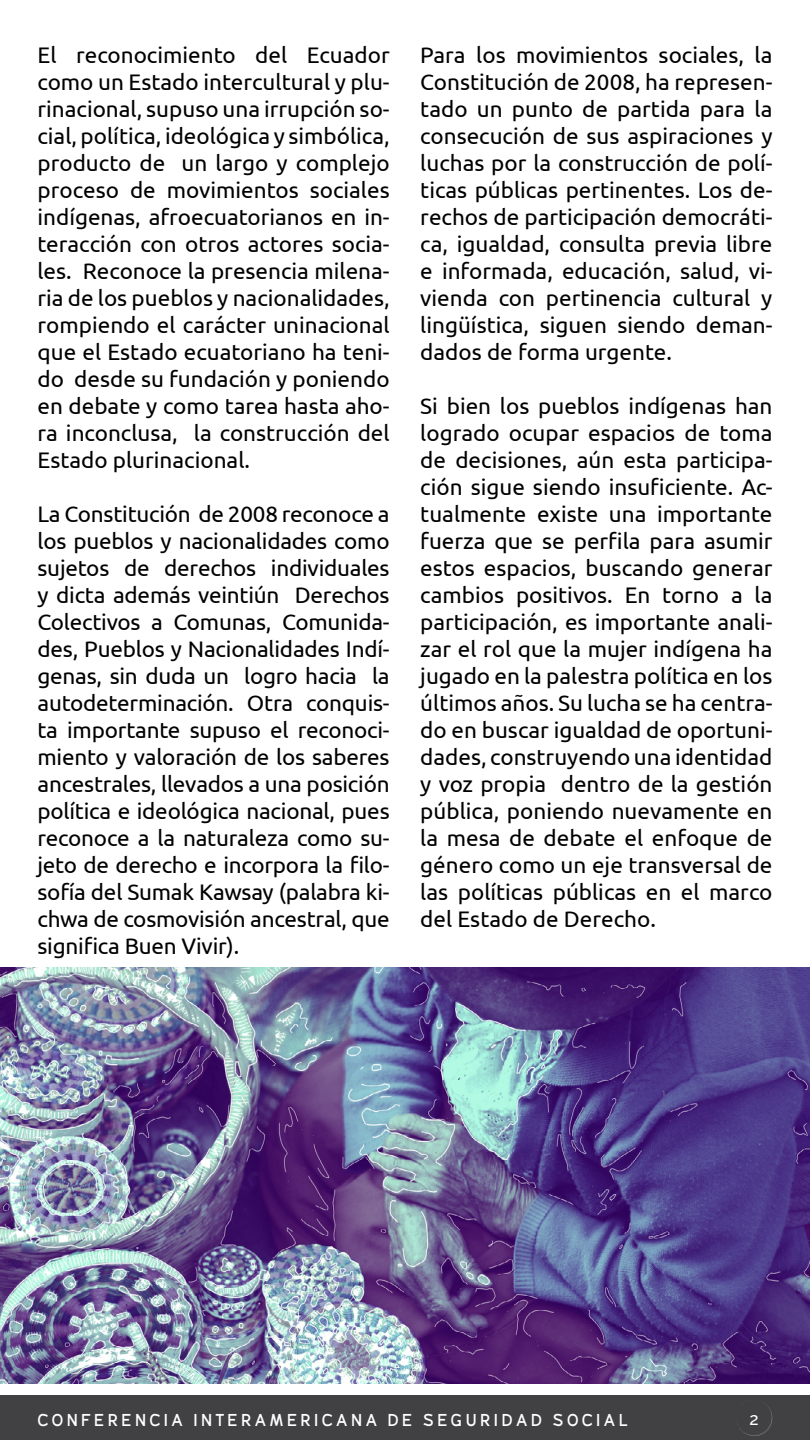
<style>
.page{position:relative;width:810px;height:1440px;background:#fff}
.page>*{position:absolute;margin:0;border:0;box-sizing:border-box;transform-origin:0 0}
.t1{font:22.5px/27px "Ubuntu";color:#000;text-align:justify}
.t2{font:700 17.17px "CISS";letter-spacing:.2em;color:#fff}
.t3{font:500 17.17px "Raleway";color:#fff}
</style>
<div class="page">
<div style="left:0;top:1395px;width:810px;height:45px;background:#414042"></div>
<svg style="left:737px;top:1406px;width:36px;height:30px"></svg>
<img style="left:0;top:968px;width:810px;height:416px">
<p class="t1" style="left:38px;top:41px;width:354px">El reconocimiento del Ecuador como un Estado intercultural y plu&shy;rinacional, supuso una irrupción so&shy;cial, política, ideológica y simbólica, producto de un largo y complejo proceso de movimientos sociales indígenas, afroecuatorianos en in&shy;teracción con otros actores socia&shy;les. Reconoce la presencia milena&shy;ria de los pueblos y nacionalidades, rompiendo el carácter uninacional que el Estado ecuatoriano ha teni&shy;do desde su fundación y poniendo en debate y como tarea hasta aho&shy;ra inconclusa, la construcción del Estado plurinacional.</p>
<p class="t1" style="left:38px;top:500px;width:354px">La Constitución de 2008 reconoce a los pueblos y nacionalidades como sujetos de derechos individuales y dicta además veintiún Derechos Colectivos a Comunas, Comunida&shy;des, Pueblos y Nacionalidades Indí&shy;genas, sin duda un logro hacia la autodeterminación. Otra conquis&shy;ta importante supuso el reconoci&shy;miento y valoración de los saberes ancestrales, llevados a una posición política e ideológica nacional, pues reconoce a la naturaleza como su&shy;jeto de derecho e incorpora la filo&shy;sofía del Sumak Kawsay (palabra ki&shy;chwa de cosmovisión ancestral, que significa Buen Vivir).</p>
<p class="t1" style="left:420px;top:41px;width:354px">Para los movimientos sociales, la Constitución de 2008, ha represen&shy;tado un punto de partida para la consecución de sus aspiraciones y luchas por la construcción de polí&shy;ticas públicas pertinentes. Los de&shy;rechos de participación democráti&shy;ca, igualdad, consulta previa libre e informada, educación, salud, vi&shy;vienda con pertinencia cultural y lingüística, siguen siendo deman&shy;dados de forma urgente.</p>
<p class="t1" style="left:420px;top:392px;width:354px">Si bien los pueblos indígenas han logrado ocupar espacios de toma de decisiones, aún esta participa&shy;ción sigue siendo insuficiente. Ac&shy;tualmente existe una importante fuerza que se perfila para asumir estos espacios, buscando generar cambios positivos. En torno a la participación, es importante anali&shy;zar el rol que la mujer indígena ha jugado en la palestra política en los últimos años. Su lucha se ha centra&shy;do en buscar igualdad de oportuni&shy;dades, construyendo una identidad y voz propia dentro de la gestión pública, poniendo nuevamente en la mesa de debate el enfoque de género como un eje transversal de las políticas públicas en el marco del Estado de Derecho.</p>
<p class="t2" style="left:38px;top:1410px;width:592px">CONFERENCIA INTERAMERICANA DE SEGURIDAD SOCIAL</p>
<p class="t3" style="left:750px;top:1409px;width:11px">2</p>
</div>
